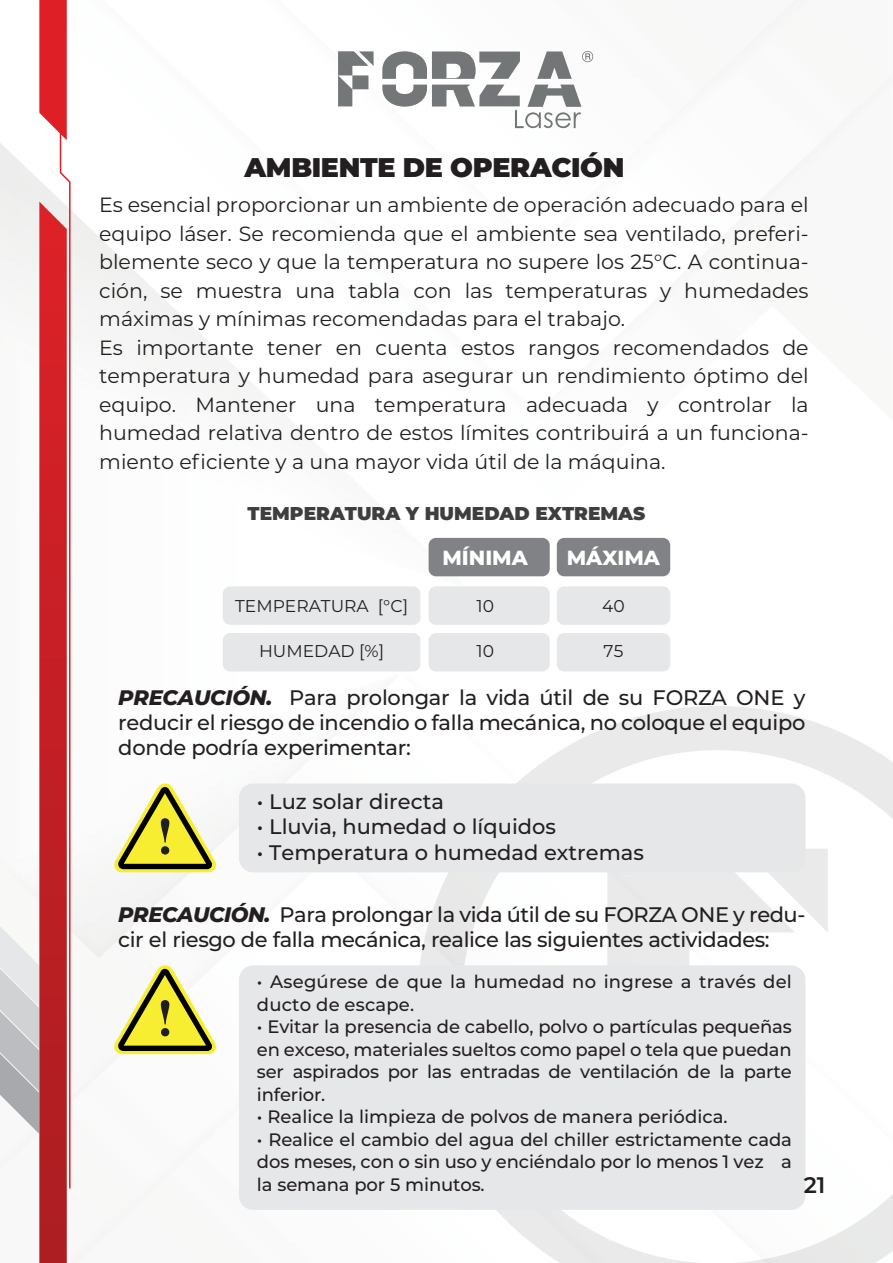
<style>
.page{position:relative;width:893px;height:1263px;background:#fff}
.page>*{position:absolute;margin:0;border:0;box-sizing:border-box;transform-origin:0 0}
.t1{font:900 27px "Montserrat";letter-spacing:-.015em;color:#231f20}
.t2{font:600 22.5px "Montserrat";color:#231f20}
.t3{font:500 21px/25.2px "Montserrat";letter-spacing:-.015em;color:#231f20;text-align:justify}
.t4{font:20.55px/28.5px "Montserrat";color:#231f20}
.t5{font:800 20.4px "Montserrat";color:#fff}
.t6{font:900 18.6px "Montserrat";color:#3e3e3f}
.t7{font:500 18px/22.5px "Montserrat";letter-spacing:-.01em;color:#231f20;text-align:justify}
.t8{font:500 18px/22.5px "Montserrat";letter-spacing:.01em;color:#231f20}
.t9{font:17.1px "Montserrat";color:#231f20}
.s1{font-weight:800;font-style:italic}
</style>
<div class="page">
<img style="left:70px;top:0;width:822px;height:1263px">
<svg style="left:417px;top:706px;width:476px;height:557px"></svg>
<svg style="left:607px;top:872px;width:188px;height:93px;fill:#eaeaea"></svg>
<svg style="left:744px;top:849px;width:84px;height:84px"></svg>
<svg style="left:338px;top:51px;width:36px;height:55px"></svg>
<svg style="left:382px;top:51px;width:138px;height:28px"></svg>
<svg style="left:382px;top:85px;width:199px;height:43px"></svg>
<svg style="left:537px;top:51px;width:35px;height:28px"></svg>
<svg style="left:582px;top:51px;width:11px;height:11px"></svg>
<svg style="left:0;top:0;width:70px;height:1263px"></svg>
<div style="left:223px;top:586px;width:197px;height:39px;background:#e6e7e9;border-radius:7px"></div>
<div style="left:223px;top:633px;width:197px;height:38px;background:#e6e7e9;border-radius:7px"></div>
<div style="left:429px;top:538px;width:121px;height:38px;background:#808285;border-radius:7px"></div>
<div style="left:429px;top:586px;width:121px;height:39px;background:#e6e7e9;border-radius:7px"></div>
<div style="left:429px;top:633px;width:121px;height:38px;background:#e6e7e9;border-radius:7px"></div>
<div style="left:557px;top:538px;width:113px;height:38px;background:#808285;border-radius:7px"></div>
<div style="left:557px;top:586px;width:113px;height:39px;background:#e6e7e9;border-radius:7px"></div>
<div style="left:557px;top:633px;width:113px;height:38px;background:#e6e7e9;border-radius:7px"></div>
<div style="left:239px;top:783px;width:566px;height:89px;background:#e6e7e9;border-radius:14px"></div>
<svg style="left:114px;top:783px;width:102px;height:89px"></svg>
<div style="left:239px;top:965px;width:566px;height:245px;background:#e6e7e9;border-radius:14px"></div>
<svg style="left:114px;top:965px;width:102px;height:89px"></svg>
<h1 class="t1" style="left:245px;top:147px;width:381px">AMBIENTE DE OPERACIÓN</h1>
<p class="t4" style="left:99px;top:190px;width:711px">Es esencial proporcionar un ambiente de operación adecuado para el equipo láser. Se recomienda que el ambiente sea ventilado, preferi&shy;blemente seco y que la temperatura no supere los 25°C. A continua&shy;ción, se muestra una tabla con las temperaturas y humedades máximas y mínimas recomendadas para el trabajo.<br>Es importante tener en cuenta estos rangos recomendados de temperatura y humedad para asegurar un rendimiento óptimo del equipo. Mantener una temperatura adecuada y controlar la humedad relativa dentro de estos límites contribuirá a un funciona&shy;miento eficiente y a una mayor vida útil de la máquina.</p>
<p class="t6" style="left:248px;top:500px;width:399px">TEMPERATURA Y HUMEDAD EXTREMAS</p>
<p class="t9" style="left:235px;top:594px;width:174px">TEMPERATURA [°C]</p>
<p class="t9" style="left:259px;top:639px;width:127px">HUMEDAD [%]</p>
<p class="t5" style="left:442px;top:542px;width:87px">MÍNIMA</p>
<p class="t9" style="left:477px;top:594px;width:19px">10</p>
<p class="t9" style="left:477px;top:639px;width:19px">10</p>
<p class="t5" style="left:567px;top:542px;width:95px">MÁXIMA</p>
<p class="t9" style="left:602px;top:594px;width:24px">40</p>
<p class="t9" style="left:604px;top:639px;width:21px">75</p>
<p class="t3" style="left:118px;top:684px;width:689px"><span class="s1">PRECAUCIÓN.</span> Para prolongar la vida útil de su FORZA ONE y reducir el riesgo de incendio o falla mecánica, no coloque el equipo donde podría experimentar:</p>
<p class="t3" style="left:257px;top:788px;width:188px">• Luz solar directa</p>
<p class="t3" style="left:257px;top:813px;width:301px">• Lluvia, humedad o líquidos</p>
<p class="t3" style="left:257px;top:839px;width:388px">• Temperatura o humedad extremas</p>
<p class="t3" style="left:118px;top:901px;width:689px"><span class="s1">PRECAUCIÓN.</span> Para prolongar la vida útil de su FORZA ONE y redu&shy;cir el riesgo de falla mecánica, realice las siguientes actividades:</p>
<p class="t8" style="left:257px;top:970px;width:536px">• Asegúrese de que la humedad no ingrese a través del ducto de escape.</p>
<p class="t7" style="left:257px;top:1015px;width:536px">• Evitar la presencia de cabello, polvo o partículas pequeñas en exceso, materiales sueltos como papel o tela que puedan ser aspirados por las entradas de ventilación de la parte inferior.</p>
<p class="t7" style="left:257px;top:1105px;width:472px">• Realice la limpieza de polvos de manera periódica.</p>
<p class="t7" style="left:257px;top:1127px;width:536px">• Realice el cambio del agua del chiller estrictamente cada dos meses, con o sin uso y enciéndalo por lo menos 1 vez a la semana por 5 minutos.</p>
<p class="t2" style="left:804px;top:1168px;width:23px">21</p>
</div>
